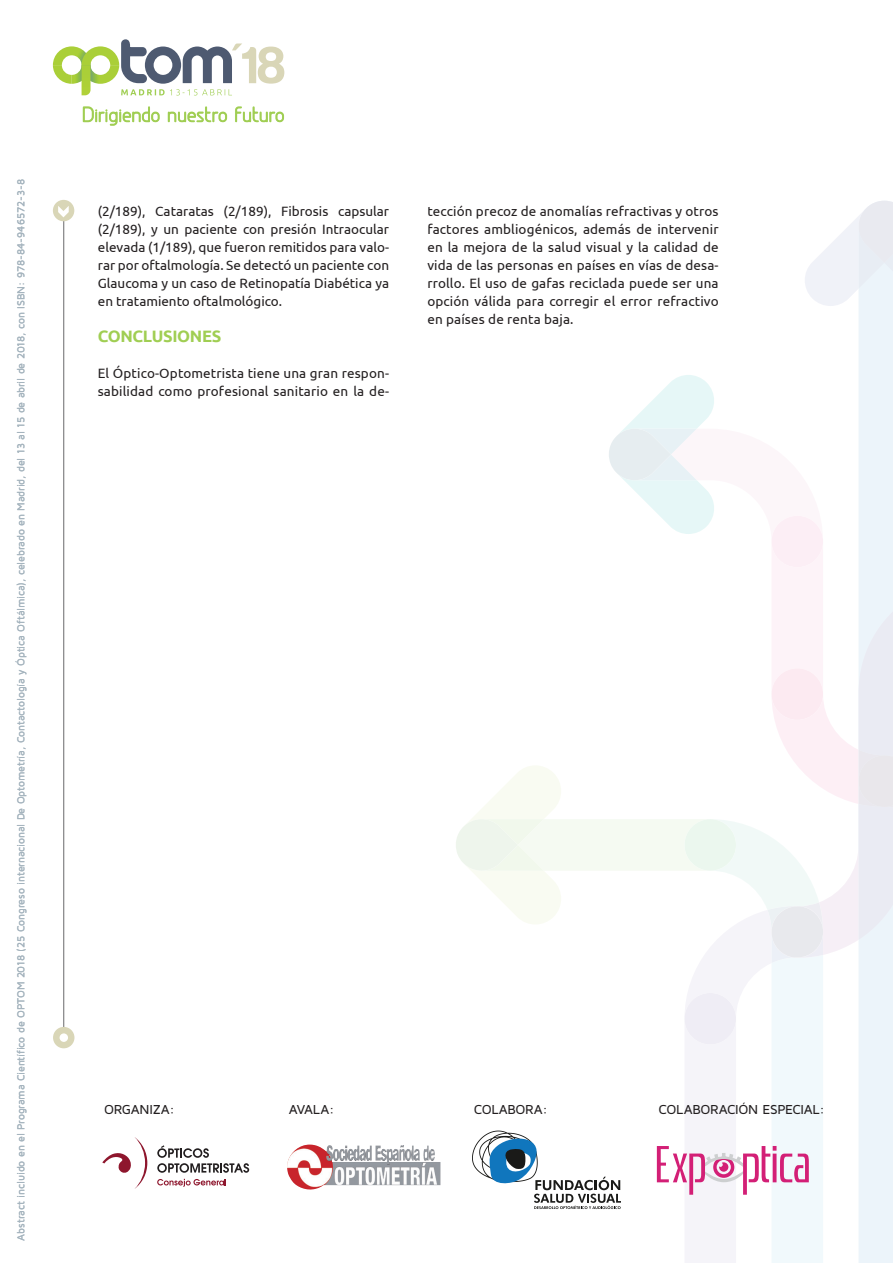
<style>
.page{position:relative;width:893px;height:1263px;background:#fff}
.page>*{position:absolute;margin:0;border:0;box-sizing:border-box;transform-origin:0 0}
.t1{font:19.65px "Greyscale Basic";color:#a0ce53}
.t2{font:700 16.5px "Ubuntu";letter-spacing:-.02em;color:#a0ce53}
.t3{font:13.5px/18px "Ubuntu";letter-spacing:.01em;color:#231f20;text-align:justify}
.t4{font:500 13.5px "Maven Pro";letter-spacing:-.025em;color:#231f20}
.t5{font:500 10.5px "Maven Pro";letter-spacing:-.015em;color:#a5b4be}
</style>
<div class="page">
<hr style="left:63px;top:209px;width:1px;height:828px;background:#69696c">
<div style="left:53px;top:200px;width:21px;height:21px;background:#d9d6b7;border-radius:50%"></div>
<svg style="left:58px;top:206px;width:11px;height:11px"></svg>
<div style="left:53px;top:1027px;width:21px;height:21px;background:#d9d6b7;border-radius:50%"></div>
<div style="left:60px;top:1033px;width:8px;height:9px;background:#fff;border-radius:50%"></div>
<svg style="left:53px;top:39px;width:231px;height:56px"></svg>
<svg style="left:83px;top:106px;width:77px;height:20px"></svg>
<svg style="left:168px;top:106px;width:59px;height:16px"></svg>
<svg style="left:235px;top:106px;width:49px;height:16px"></svg>
<svg style="left:157px;top:1145px;width:92px;height:28px"></svg>
<svg style="left:157px;top:1179px;width:69px;height:8px"></svg>
<svg style="left:102px;top:1137px;width:45px;height:52px"></svg>
<img style="left:287px;top:1144px;width:153px;height:46px">
<svg style="left:456px;top:201px;width:437px;height:1062px"></svg>
<p class="t5" style="left:14px;top:1240px;width:1063px;rotate:-90deg">ABSTRACT INCLUIDO EN EL PROGRAMA CIENTÍFICO DE OPTOM 2018 (25 CONGRESO INTERNACIONAL DE OPTOMETRÍA, CONTACTOLOGÍA Y ÓPTICA OFTÁLMICA), CELEBRADO EN MADRID, DEL 13 AL 15 DE ABRIL DE 2018, CON ISBN: 978-84-946572-3-8</p>
<h1 class="t1" style="left:82px;top:103px;width:204px">Dirigiendo nuestro futuro</h1>
<p class="t3" style="left:98px;top:202px;width:293px">(2/189), Cataratas (2/189), Fibrosis capsular (2/189), y un paciente con presión Intraocular elevada (1/189), que fueron remitidos para valo&shy;rar por oftalmología. Se detectó un paciente con Glaucoma y un caso de Retinopatía Diabética ya en tratamiento oftalmológico.</p>
<p class="t2" style="left:98px;top:326px;width:125px">CONCLUSIONES</p>
<p class="t3" style="left:98px;top:364px;width:293px">El Óptico-Optometrista tiene una gran respon&shy;sabilidad como profesional sanitario en la de-</p>
<p class="t3" style="left:427px;top:202px;width:293px">tección precoz de anomalías refractivas y otros factores ambliogénicos, además de intervenir en la mejora de la salud visual y la calidad de vida de las personas en países en vías de desa&shy;rrollo. El uso de gafas reciclada puede ser una opción válida para corregir el error refractivo en países de renta baja.</p>
<p class="t4" style="left:104px;top:1101px;width:72px">ORGANIZA:</p>
<p class="t4" style="left:289px;top:1101px;width:47px">AVALA:</p>
<p class="t4" style="left:474px;top:1101px;width:76px">COLABORA:</p>
<p class="t4" style="left:659px;top:1101px;width:10px">COLABORACIÓN</p>
<p class="t4" style="left:762px;top:1101px;width:38px">ESPECIAL</p>
<p class="t4" style="left:819px;top:1101px;width:7px">:</p>
</div>
